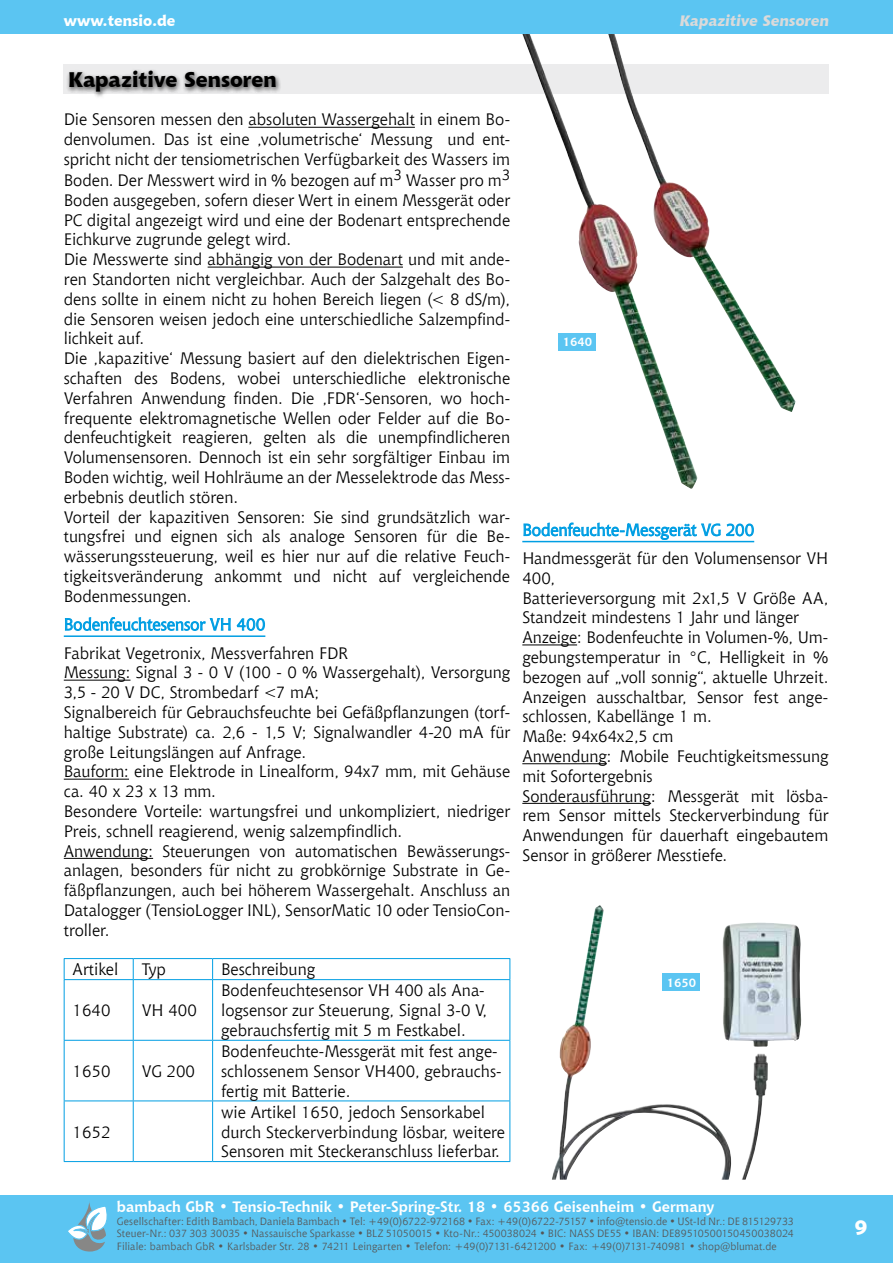
<style>
.page{position:relative;width:893px;height:1263px;background:#fff}
.page>*{position:absolute;margin:0;border:0;box-sizing:border-box;transform-origin:0 0}
.t1{font:800 21px "Chianti BT";color:#000}
.t2{font:800 21px "Chianti BT";color:#fff}
.t3{font:16.5px/19.8px "Chianti BT";letter-spacing:-.005em;color:#000}
.t4{font:16.5px "Chianti BT";letter-spacing:-.005em;color:#009ee3}
.t5{font:700 15px "Chianti BT";color:#fff}
.t6{font:italic 800 15px "Chianti BT";color:#dadada}
.t7{font:800 15px "Chianti BT";color:#fff}
.t8{font:700 12px "Chianti BT";color:#fff}
.t9{font:10.5px/12.6px "Chianti BT";color:#565656;text-align:justify}
</style>
<div class="page">
<div style="left:0;top:0;width:893px;height:34px;background:#5bc5f2"></div>
<div style="left:0;top:1195px;width:893px;height:68px;background:#5bc5f2"></div>
<svg style="left:68px;top:1202px;width:39px;height:49px"></svg>
<div style="left:64px;top:64px;width:765px;height:30px;background:#ececed"></div>
<div style="left:66px;top:68px;width:216px;height:31px;background:#000;opacity:.75"></div>
<hr style="left:64px;top:958px;width:69px;height:1px;background:#009ee3">
<svg style="left:64px;top:959px;width:1px;height:20px"></svg>
<hr style="left:133px;top:958px;width:80px;height:1px;background:#009ee3">
<svg style="left:133px;top:959px;width:1px;height:20px"></svg>
<hr style="left:213px;top:958px;width:297px;height:1px;background:#009ee3">
<svg style="left:212px;top:959px;width:1px;height:20px"></svg>
<svg style="left:509px;top:959px;width:1px;height:20px"></svg>
<hr style="left:64px;top:979px;width:69px;height:1px;background:#009ee3">
<hr style="left:64px;top:980px;width:1px;height:60px;background:#009ee3">
<hr style="left:133px;top:979px;width:80px;height:1px;background:#009ee3">
<hr style="left:133px;top:980px;width:1px;height:60px;background:#009ee3">
<hr style="left:213px;top:979px;width:297px;height:1px;background:#009ee3">
<hr style="left:212px;top:980px;width:1px;height:60px;background:#009ee3">
<hr style="left:509px;top:980px;width:1px;height:60px;background:#009ee3">
<hr style="left:64px;top:1040px;width:69px;height:1px;background:#009ee3">
<hr style="left:64px;top:1041px;width:1px;height:59px;background:#009ee3">
<hr style="left:133px;top:1040px;width:80px;height:1px;background:#009ee3">
<hr style="left:133px;top:1041px;width:1px;height:59px;background:#009ee3">
<hr style="left:213px;top:1040px;width:297px;height:1px;background:#009ee3">
<hr style="left:212px;top:1041px;width:1px;height:59px;background:#009ee3">
<hr style="left:509px;top:1041px;width:1px;height:59px;background:#009ee3">
<hr style="left:64px;top:1100px;width:69px;height:1px;background:#009ee3">
<hr style="left:64px;top:1101px;width:1px;height:60px;background:#009ee3">
<hr style="left:133px;top:1100px;width:80px;height:1px;background:#009ee3">
<hr style="left:133px;top:1101px;width:1px;height:60px;background:#009ee3">
<hr style="left:213px;top:1100px;width:297px;height:1px;background:#009ee3">
<hr style="left:212px;top:1101px;width:1px;height:60px;background:#009ee3">
<hr style="left:509px;top:1101px;width:1px;height:60px;background:#009ee3">
<hr style="left:64px;top:1161px;width:69px;height:1px;background:#009ee3">
<hr style="left:133px;top:1161px;width:80px;height:1px;background:#009ee3">
<hr style="left:213px;top:1161px;width:297px;height:1px;background:#009ee3">
<hr style="left:248px;top:127px;width:167px;height:1px;background:#000">
<hr style="left:208px;top:267px;width:195px;height:1px;background:#000">
<hr style="left:64px;top:635px;width:201px;height:2px;background:#009ee3">
<hr style="left:64px;top:680px;width:67px;height:1px;background:#000">
<hr style="left:64px;top:779px;width:65px;height:1px;background:#000">
<hr style="left:64px;top:858px;width:89px;height:1px;background:#000">
<svg style="left:65px;top:617px;width:200px;height:14px"></svg>
<hr style="left:522px;top:541px;width:232px;height:1px;background:#009ee3">
<hr style="left:522px;top:644px;width:55px;height:1px;background:#000">
<hr style="left:522px;top:763px;width:85px;height:1px;background:#000">
<hr style="left:522px;top:803px;width:129px;height:1px;background:#000">
<svg style="left:523px;top:522px;width:231px;height:18px"></svg>
<img style="left:522px;top:34px;width:274px;height:455px">
<img style="left:552px;top:905px;width:250px;height:275px">
<p class="t7" style="left:64px;top:11px;width:113px">www.tensio.de</p>
<p class="t6" style="left:680px;top:11px;width:151px">Kapazitive Sensoren</p>
<p class="t1" style="left:68px;top:67px;width:210px">Kapazitive Sensoren</p>
<p class="t3" style="left:64px;top:110px;width:448px">Die Sensoren messen den absoluten Wassergehalt in einem Bo&shy;denvolumen. Das ist eine ‚volumetrische‘ Messung und ent&shy;spricht nicht der tensiometrischen Verfügbarkeit des Wassers im Boden. Der Messwert wird in % bezogen auf m<sup>3</sup> Wasser pro m<sup>3<br></sup>Boden ausgegeben, sofern dieser Wert in einem Messgerät oder PC digital angezeigt wird und eine der Bodenart entsprechende Eichkurve zugrunde gelegt wird.<br>Die Messwerte sind abhängig von der Bodenart und mit ande&shy;ren Standorten nicht vergleichbar. Auch der Salzgehalt des Bo&shy;dens sollte in einem nicht zu hohen Bereich liegen (&lt; 8 dS/m), die Sensoren weisen jedoch eine unterschiedliche Salzempfind&shy;lichkeit auf.<br>Die ‚kapazitive‘ Messung basiert auf den dielektrischen Eigen&shy;schaften des Bodens, wobei unterschiedliche elektronische Verfahren Anwendung finden. Die ‚FDR‘-Sensoren, wo hoch&shy;frequente elektromagnetische Wellen oder Felder auf die Bo&shy;denfeuchtigkeit reagieren, gelten als die unempfindlicheren Volumensensoren. Dennoch ist ein sehr sorgfältiger Einbau im Boden wichtig, weil Hohlräume an der Messelektrode das Mess&shy;erbebnis deutlich stören.<br>Vorteil der kapazitiven Sensoren: Sie sind grundsätzlich war&shy;tungsfrei und eignen sich als analoge Sensoren für die Be&shy;wässerungssteuerung, weil es hier nur auf die relative Feuch&shy;tigkeitsveränderung ankommt und nicht auf vergleichende Bodenmessungen.</p>
<p class="t4" style="left:64px;top:614px;width:203px">Bodenfeuchtesensor VH 400</p>
<p class="t3" style="left:64px;top:643px;width:448px">Fabrikat Vegetronix, Messverfahren FDR<br>Messung: Signal 3 - 0 V (100 - 0 % Wassergehalt), Versorgung 3,5 - 20 V DC, Strombedarf &lt;7 mA;<br>Signalbereich für Gebrauchsfeuchte bei Gefäßpflanzungen (torf&shy;haltige Substrate) ca. 2,6 - 1,5 V; Signalwandler 4-20 mA für große Leitungslängen auf Anfrage.<br>Bauform: eine Elektrode in Linealform, 94x7 mm, mit Gehäuse ca. 40 x 23 x 13 mm.<br>Besondere Vorteile: wartungsfrei und unkompliziert, niedriger Preis, schnell reagierend, wenig salzempfindlich.<br>Anwendung: Steuerungen von automatischen Bewässerungs&shy;anlagen, besonders für nicht zu grobkörnige Substrate in Ge&shy;fäßpflanzungen, auch bei höherem Wassergehalt. Anschluss an Datalogger (TensioLogger INL), SensorMatic 10 oder TensioCon&shy;troller.</p>
<p class="t3" style="left:73px;top:959px;width:47px">Artikel</p>
<p class="t3" style="left:142px;top:959px;width:26px">Typ</p>
<p class="t3" style="left:221px;top:959px;width:96px">Beschreibung</p>
<p class="t3" style="left:73px;top:1000px;width:39px">1640</p>
<p class="t3" style="left:142px;top:1000px;width:57px">VH 400</p>
<p class="t3" style="left:221px;top:980px;width:268px">Bodenfeuchtesensor VH 400 als Ana&shy;logsensor zur Steuerung, Signal 3-0 V, gebrauchsfertig mit 5 m Festkabel.</p>
<p class="t3" style="left:73px;top:1061px;width:39px">1650</p>
<p class="t3" style="left:142px;top:1061px;width:55px">VG 200</p>
<p class="t3" style="left:73px;top:1122px;width:39px">1652</p>
<p class="t3" style="left:221px;top:1041px;width:282px">Bodenfeuchte-Messgerät mit fest ange&shy;schlossenem Sensor VH400, gebrauchs&shy;fertig mit Batterie.</p>
<p class="t3" style="left:221px;top:1102px;width:285px">wie Artikel 1650, jedoch Sensorkabel durch Steckerverbindung lösbar, weitere<br>Sensoren mit Steckeranschluss lieferbar.</p>
<p class="t8" style="left:563px;top:335px;width:31px">1640</p>
<p class="t4" style="left:522px;top:520px;width:233px">Bodenfeuchte-Messgerät VG 200</p>
<p class="t3" style="left:522px;top:548px;width:308px">Handmessgerät für den Volumensensor VH 400,<br>Batterieversorgung mit 2x1,5 V Größe AA, Standzeit mindestens 1 Jahr und länger Anzeige: Bodenfeuchte in Volumen-%, Um&shy;gebungstemperatur in °C, Helligkeit in % bezogen auf „voll sonnig“, aktuelle Uhrzeit.<br>Anzeigen ausschaltbar, Sensor fest ange&shy;schlossen, Kabellänge 1 m.<br>Maße: 94x64x2,5 cm<br>Anwendung: Mobile Feuchtigkeitsmessung mit Sofortergebnis<br>Sonderausführung: Messgerät mit lösba&shy;rem Sensor mittels Steckerverbindung für Anwendungen für dauerhaft eingebautem Sensor in größerer Messtiefe.</p>
<p class="t8" style="left:667px;top:975px;width:31px">1650</p>
<p class="t5" style="left:117px;top:1198px;width:599px">bambach GbR • Tensio-Technik • Peter-Spring-Str. 18 • 65366 Geisenheim • Germany</p>
<p class="t9" style="left:117px;top:1215px;width:679px">Gesellschafter: Edith Bambach, Daniela Bambach • Tel: +49(0)6722-972168 • Fax: +49(0)6722-75157 • info@tensio.de • USt-Id Nr.: DE 815129733<br>Steuer-Nr.: 037 303 30035 • Nassauische Sparkasse • BLZ 51050015 • Kto-Nr.: 450038024 • BIC: NASS DE55 • IBAN: DE89510500150450038024<br>Filiale: bambach GbR • Karlsbader Str. 28 • 74211 Leingarten • Telefon: +49(0)7131-6421200 • Fax: +49(0)7131-740981 • shop@blumat.de</p>
<p class="t2" style="left:854px;top:1215px;width:15px">9</p>
</div>
